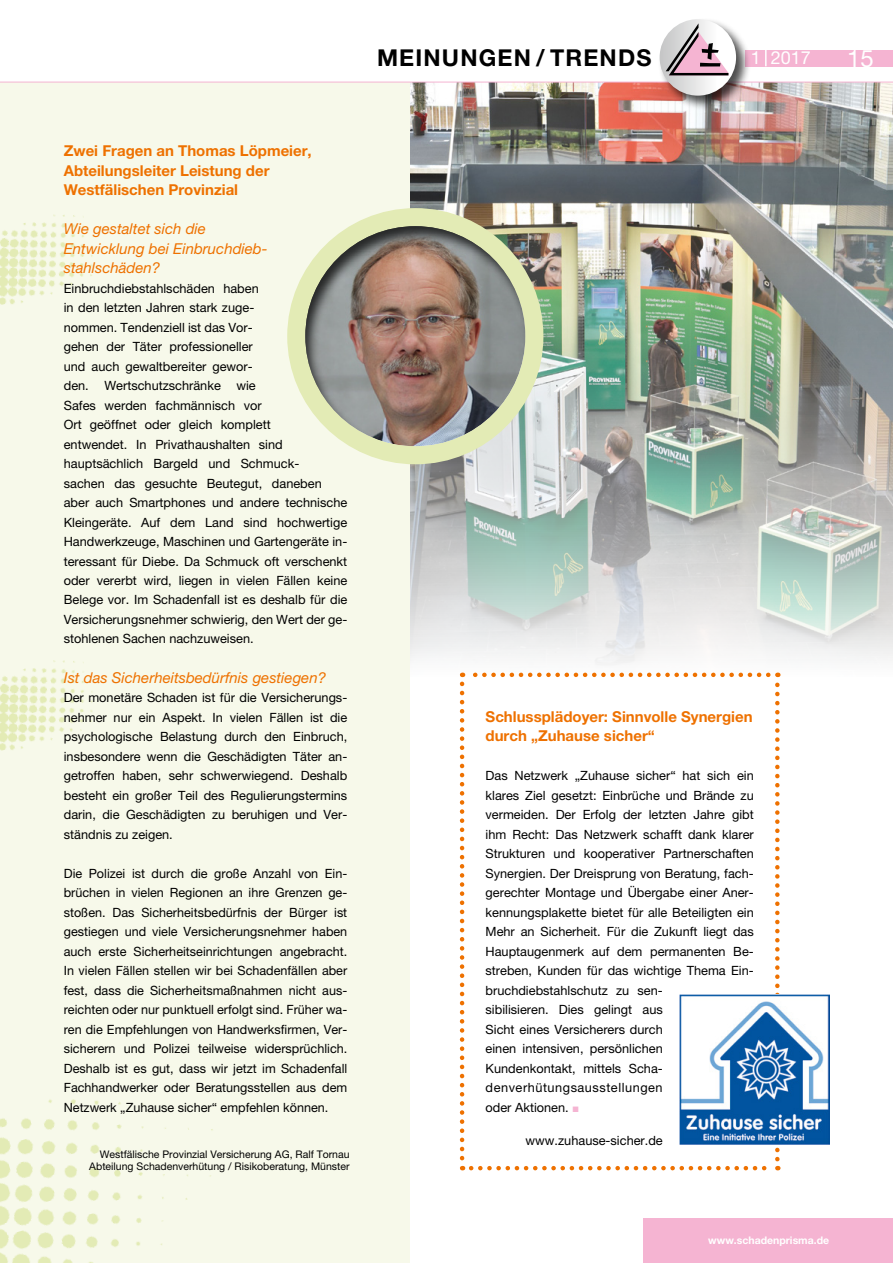
<style>
.page{position:relative;width:893px;height:1263px;background:#fff}
.page>*{position:absolute;margin:0;border:0;box-sizing:border-box;transform-origin:0 0}
.t1{font:24px "Helvetica Neue";color:#fff}
.t2{font:700 23.25px "Helvetica Neue";letter-spacing:.05em;color:#000}
.t3{font:18px "Helvetica Neue";color:#fff}
.t4{font:700 15px/19.5px "Helvetica Neue";color:#ee7100}
.t5{font:italic 15px/19.5px "Helvetica Neue";color:#ee7100}
.t6{font:12.75px/19.5px "Helvetica Neue";color:#000}
.t7{font:10.5px/12.6px "Helvetica Neue";color:#000;text-align:right}
.t8{font:700 10.5px "Helvetica Neue";color:#fff}
.s1{font-family:"European Pi Three";color:#f5b4d2}
</style>
<div class="page">
<img style="left:409px;top:83px;width:484px;height:596px">
<div style="left:0;top:82px;width:409px;height:1181px;background:#f7f9ea"></div>
<img style="left:0;top:214px;width:93px;height:91px">
<img style="left:0;top:660px;width:93px;height:91px">
<div style="left:745px;top:50px;width:148px;height:16px;background:#f5b4d2"></div>
<svg style="left:765px;top:50px;width:2px;height:16px"></svg>
<hr style="left:0;top:82px;width:893px;height:1px;background:#f5b4d2">
<div style="left:657px;top:17px;width:94px;height:94px;background:#000;opacity:.7"></div>
<svg style="left:660px;top:19px;width:76px;height:77px"></svg>
<svg style="left:666px;top:23px;width:62px;height:52px"></svg>
<div style="left:644px;top:1219px;width:249px;height:44px;background:#f5b4d2"></div>
<img style="left:0;top:1099px;width:213px;height:164px">
<div style="left:287px;top:208px;width:256px;height:256px;background:#e3ebb5;border-radius:50%"></div>
<div style="left:292px;top:214px;width:245px;height:232px;background:#000;opacity:.75"></div>
<svg style="left:460px;top:684px;width:4px;height:486px"></svg>
<svg style="left:471px;top:1166px;width:307px;height:4px"></svg>
<svg style="left:775px;top:673px;width:5px;height:486px"></svg>
<svg style="left:462px;top:673px;width:306px;height:4px"></svg>
<img style="left:680px;top:995px;width:149px;height:149px">
<h2 class="t2" style="left:377px;top:43px;width:276px">meinungen / Trends</h2>
<h3 class="t3" style="left:751px;top:47px;width:62px">1 2017</h3>
<h1 class="t1" style="left:847px;top:44px;width:28px">15</h1>
<p class="t4" style="left:64px;top:141px;width:249px">Zwei Fragen an Thomas Löpmeier,<br>Abteilungsleiter Leistung der<br>Westfälischen Provinzial</p>
<p class="t5" style="left:64px;top:219px;width:205px">Wie gestaltet sich die<br>Entwicklung bei Einbruchdieb&shy;stahlschäden?</p>
<p class="t6" style="left:64px;top:278px;width:285px">Einbruchdiebstahlschäden haben<br>in den letzten Jahren stark zuge-<br>nommen. Tendenziell ist das Vor-<br>gehen der Täter professioneller<br>und auch gewaltbereiter gewor-<br>den. Wertschutzschränke wie<br>Safes werden fachmännisch vor<br>Ort geöffnet oder gleich komplett<br>entwendet. In Privathaushalten sind hauptsächlich Bargeld und Schmuck-<br>sachen das gesuchte Beutegut, daneben aber auch Smartphones und andere technische Kleingeräte. Auf dem Land sind hochwertige Handwerkzeuge, Maschinen und Gartengeräte in&shy;teressant für Diebe. Da Schmuck oft verschenkt oder vererbt wird, liegen in vielen Fällen keine Belege vor. Im Schadenfall ist es deshalb für die Versicherungsnehmer schwierig, den Wert der ge&shy;stohlenen Sachen nachzuweisen.</p>
<p class="t5" style="left:64px;top:667px;width:264px">Ist das Sicherheitsbedürfnis gestiegen?</p>
<p class="t6" style="left:64px;top:688px;width:285px;text-align:justify">Der monetäre Schaden ist für die Versicherungs&shy;nehmer nur ein Aspekt. In vielen Fällen ist die psychologische Belastung durch den Einbruch, insbesondere wenn die Geschädigten Täter an&shy;getroffen haben, sehr schwerwiegend. Deshalb besteht ein großer Teil des Regulierungstermins darin, die Geschädigten zu beruhigen und Ver&shy;ständnis zu zeigen.</p>
<p class="t6" style="left:64px;top:863px;width:285px;text-align:justify">Die Polizei ist durch die große Anzahl von Ein&shy;brüchen in vielen Regionen an ihre Grenzen ge&shy;stoßen. Das Sicherheitsbedürfnis der Bürger ist gestiegen und viele Versicherungsnehmer haben auch erste Sicherheitseinrichtungen angebracht.<br>In vielen Fällen stellen wir bei Schadenfällen aber fest, dass die Sicherheitsmaßnahmen nicht aus&shy;reichten oder nur punktuell erfolgt sind. Früher wa&shy;ren die Empfehlungen von Handwerksfirmen, Ver&shy;sicherern und Polizei teilweise widersprüchlich.<br>Deshalb ist es gut, dass wir jetzt im Schadenfall Fachhandwerker oder Beratungsstellen aus dem Netzwerk „Zuhause sicher“ empfehlen können.</p>
<p class="t7" style="left:89px;top:1147px;width:262px">Westfälische Provinzial Versicherung AG, Ralf Tornau<br>Abteilung Schadenverhütung / Risikoberatung, Münster</p>
<p class="t4" style="left:486px;top:706px;width:268px">Schlussplädoyer: Sinnvolle Synergien durch „Zuhause sicher“</p>
<p class="t6" style="left:486px;top:766px;width:270px">Das Netzwerk „Zuhause sicher“ hat sich ein klares Ziel gesetzt: Einbrüche und Brände zu vermeiden. Der Erfolg der letzten Jahre gibt ihm Recht: Das Netzwerk schafft dank klarer Strukturen und kooperativer Partnerschaften Synergien. Der Dreisprung von Beratung, fach&shy;gerechter Montage und Übergabe einer Aner&shy;kennungsplakette bietet für alle Beteiligten ein Mehr an Sicherheit. Für die Zukunft liegt das Hauptaugenmerk auf dem permanenten Be&shy;streben, Kunden für das wichtige Thema Ein&shy;bruchdiebstahlschutz zu sen-<br>sibilisieren. Dies gelingt aus<br>Sicht eines Versicherers durch<br>einen intensiven, persönlichen Kundenkontakt, mittels Scha&shy;denverhütungsausstellungen<br>oder Aktionen. <span class="s1">J</span></p>
<p class="t6" style="left:526px;top:1130px;width:139px">www.zuhause-sicher.de</p>
<p class="t8" style="left:708px;top:1233px;width:122px">www.schadenprisma.de</p>
</div>
